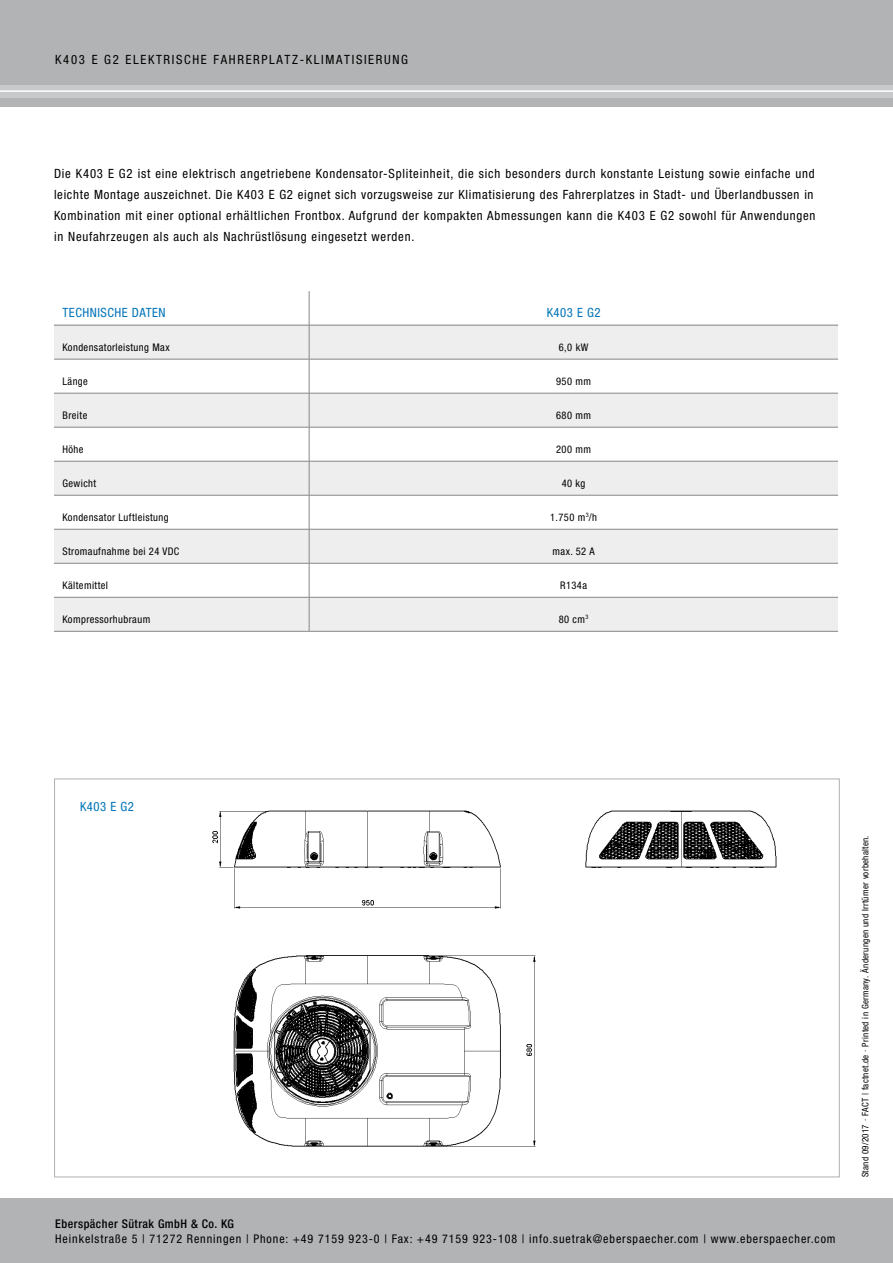
<style>
.page{position:relative;width:893px;height:1263px;background:#fff}
.page>*{position:absolute;margin:0;border:0;box-sizing:border-box;transform-origin:0 0}
.t1{font:condensed 12.75px/21px "Helvetica Neue LTW1 G";letter-spacing:.06em;color:#000}
.t2{font:condensed 12.75px "Helvetica Neue LTW1 G";letter-spacing:.04em;color:#0074b8}
.t3{font:condensed 12px "Helvetica Neue LTW1 G";letter-spacing:.075em;color:#000}
.t4{font:500 condensed 12px "Helvetica Neue LTW1 G";letter-spacing:.04em;color:#000}
.t5{font:condensed 10.5px "Helvetica Neue LTW1 G";letter-spacing:.04em;color:#000}
.t6{font:condensed 9px "Helvetica Neue LTW1 G";letter-spacing:.03em;color:#000}
</style>
<div class="page">
<div style="left:0;top:85px;width:893px;height:28px;background:linear-gradient(to right,#fff,#fff)"></div>
<div style="left:0;top:0;width:893px;height:106px;background:#b2b3b4"></div>
<div style="left:0;top:85px;width:893px;height:13px;background:#c8c9ca"></div>
<hr style="left:0;top:90px;width:893px;height:2px;background:#fff">
<hr style="left:0;top:111px;width:893px;height:1px;background:#fff">
<div style="left:0;top:1198px;width:893px;height:65px;background:#b2b3b4"></div>
<svg style="left:54px;top:326px;width:784px;height:305px;fill:#eee"></svg>
<hr style="left:54px;top:325px;width:255px;height:1px;background:#818281">
<hr style="left:309px;top:325px;width:529px;height:1px;background:#818281">
<hr style="left:309px;top:325px;width:1px;height:34px;background:#868789">
<hr style="left:309px;top:359px;width:1px;height:34px;background:#868789">
<hr style="left:309px;top:393px;width:1px;height:34px;background:#868789">
<hr style="left:309px;top:427px;width:1px;height:34px;background:#868789">
<hr style="left:309px;top:461px;width:1px;height:34px;background:#868789">
<hr style="left:309px;top:495px;width:1px;height:34px;background:#868789">
<hr style="left:309px;top:529px;width:1px;height:34px;background:#868789">
<hr style="left:309px;top:563px;width:1px;height:34px;background:#868789">
<hr style="left:309px;top:597px;width:1px;height:34px;background:#868789">
<hr style="left:54px;top:359px;width:255px;height:1px;background:#868789">
<hr style="left:54px;top:393px;width:255px;height:1px;background:#868789">
<hr style="left:54px;top:427px;width:255px;height:1px;background:#868789">
<hr style="left:54px;top:461px;width:255px;height:1px;background:#868789">
<hr style="left:54px;top:495px;width:255px;height:1px;background:#868789">
<hr style="left:54px;top:529px;width:255px;height:1px;background:#868789">
<hr style="left:54px;top:563px;width:255px;height:1px;background:#868789">
<hr style="left:54px;top:597px;width:255px;height:1px;background:#868789">
<hr style="left:54px;top:631px;width:255px;height:1px;background:#868789">
<hr style="left:309px;top:291px;width:1px;height:34px;background:#868789">
<hr style="left:309px;top:359px;width:529px;height:1px;background:#868789">
<hr style="left:309px;top:393px;width:529px;height:1px;background:#868789">
<hr style="left:309px;top:427px;width:529px;height:1px;background:#868789">
<hr style="left:309px;top:461px;width:529px;height:1px;background:#868789">
<hr style="left:309px;top:495px;width:529px;height:1px;background:#868789">
<hr style="left:309px;top:529px;width:529px;height:1px;background:#868789">
<hr style="left:309px;top:563px;width:529px;height:1px;background:#868789">
<hr style="left:309px;top:597px;width:529px;height:1px;background:#868789">
<hr style="left:309px;top:631px;width:529px;height:1px;background:#868789">
<img style="left:188px;top:778px;width:595px;height:369px">
<p class="t1" style="left:55px;top:49px;width:79px">K403 E G2 elektrische</p>
<p class="t1" style="left:214px;top:49px;width:17px">Fahrer</p>
<p class="t1" style="left:261px;top:49px;width:16px">plat</p>
<p class="t1" style="left:292px;top:49px;width:30px">z-Klimatisierung</p>
<p class="t1" style="left:54px;top:163px;width:763px">Die K403 E G2 ist eine elektrisch angetriebene Kondensator-Spliteinheit, die sich besonders durch konstante Leistung sowie einfache und leichte Montage auszeichnet. Die K403 E G2 eignet sich vorzugsweise zur Klimatisierung des Fahrerplatzes in Stadt- und Überlandbussen in Kombination mit einer optional erhältlichen Frontbox. Aufgrund der kompakten Abmessungen kann die K403 E G2 sowohl für Anwendungen in Neufahrzeugen als auch als Nachrüstlösung eingesetzt werden.</p>
<p class="t2" style="left:63px;top:305px;width:8px">technische</p>
<p class="t2" style="left:132px;top:305px;width:15px">Daten</p>
<p class="t2" style="left:547px;top:305px;width:55px">K403 E G2</p>
<p class="t5" style="left:63px;top:341px;width:109px">Kondensatorleistung Max</p>
<p class="t5" style="left:559px;top:341px;width:31px">6,0 kW</p>
<p class="t5" style="left:63px;top:375px;width:27px">Länge</p>
<p class="t5" style="left:556px;top:375px;width:36px">950 mm</p>
<p class="t5" style="left:63px;top:409px;width:26px">Breite</p>
<p class="t5" style="left:556px;top:409px;width:36px">680 mm</p>
<p class="t5" style="left:63px;top:443px;width:23px">Höhe</p>
<p class="t5" style="left:556px;top:443px;width:36px">200 mm</p>
<p class="t5" style="left:63px;top:477px;width:35px">Gewicht</p>
<p class="t5" style="left:562px;top:477px;width:25px">40 kg</p>
<p class="t5" style="left:63px;top:511px;width:108px">Kondensator Luftleistung</p>
<p class="t5" style="left:550px;top:511px;width:49px">1.750 m<sup>3</sup>/h</p>
<p class="t5" style="left:63px;top:545px;width:118px">Stromaufnahme bei 24 VDC</p>
<p class="t5" style="left:553px;top:545px;width:43px">max. 52 A</p>
<p class="t5" style="left:63px;top:579px;width:47px">Kältemittel</p>
<p class="t5" style="left:560px;top:579px;width:28px">R134a</p>
<p class="t5" style="left:63px;top:613px;width:89px">Kompressorhubraum</p>
<p class="t5" style="left:559px;top:613px;width:31px">80 cm<sup>3</sup></p>
<p class="t2" style="left:80px;top:799px;width:55px">K403 E G2</p>
<p class="t4" style="left:55px;top:1216px;width:180px">Eberspächer Sütrak GmbH &amp; Co. KG</p>
<p class="t3" style="left:55px;top:1231px;width:782px">Heinkelstraße 5 | 71272 Renningen | Phone: +49 7159 923-0 | Fax: +49 7159 923-108 | info.suetrak@eberspaecher.com | www.eberspaecher.com</p>
<p class="t6" style="left:860px;top:1177px;width:344px;rotate:-90deg">Stand 09/2017 · FACT | factnet.de · Printed in Germany. Änderungen und Irrtümer vorbehalten.</p>
</div>
